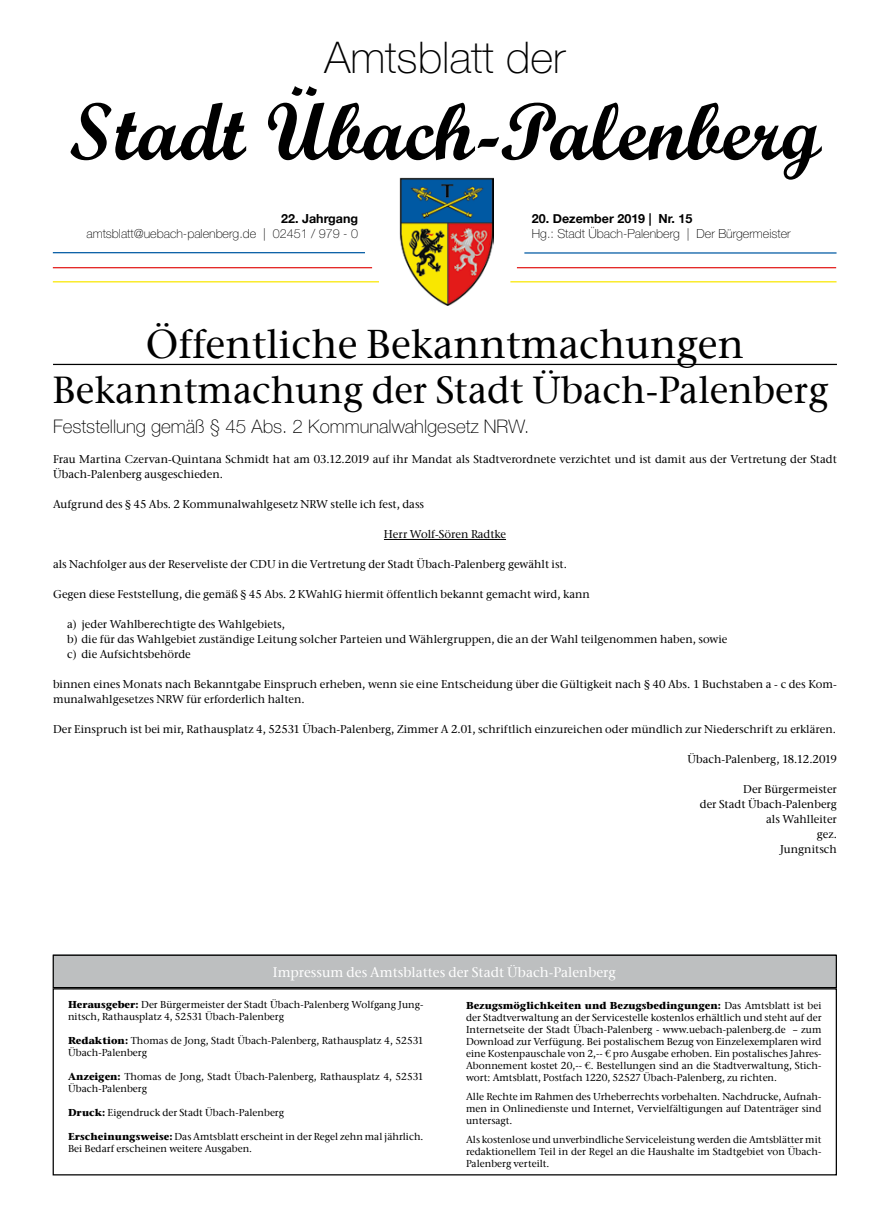
<style>
.page{position:relative;width:890px;height:1217px;background:#fff}
.page>*{position:absolute;margin:0;border:0;box-sizing:border-box;transform-origin:0 0}
.t1{font:81.25px "Script MT Bold";color:#000}
.t2{font:100 43.75px "Helvetica Neue LT Pro";color:#000}
.t3{font:500 40px "Stone Serif ITC";color:#000}
.t4{font:500 37.5px "Stone Serif ITC";color:#000}
.t5{font:100 18.75px "Helvetica Neue LT Pro";color:#000}
.t6{font:500 13.75px "Stone Serif ITC";color:#fff}
.t7{font:100 12.5px "Helvetica Neue LT Pro";color:#000}
.t8{font:700 12.5px "Helvetica Neue";color:#000}
.t9{font:500 11.25px/15px "Stone Serif ITC";color:#000}
.t10{font:500 10px/12px "Stone Serif ITC";color:#000}
.s1{font-weight:700}
</style>
<div class="page">
<hr style="left:53px;top:252px;width:312px;height:1px;background:#005aa3">
<hr style="left:53px;top:267px;width:319px;height:1px;background:#e31b19">
<hr style="left:53px;top:281px;width:326px;height:1px;background:#f9e700">
<hr style="left:524px;top:252px;width:312px;height:1px;background:#005aa3">
<hr style="left:516px;top:267px;width:319px;height:1px;background:#e31b19">
<hr style="left:510px;top:281px;width:326px;height:1px;background:#f9e700">
<img style="left:399px;top:178px;width:93px;height:127px">
<hr style="left:53px;top:364px;width:783px;height:1px;background:#000">
<hr style="left:384px;top:539px;width:122px;height:1px;background:#000">
<div style="left:53px;top:954px;width:782px;height:34px;background:#bdbfc0"></div>
<div style="left:53px;top:954px;width:783px;height:34px;border:1px solid #000"></div>
<div style="left:53px;top:988px;width:783px;height:187px;border:1px solid #000"></div>
<h2 class="t2" style="left:324px;top:32px;width:242px">Amtsblatt der</h2>
<h1 class="t1" style="left:69px;top:82px;width:753px">Stadt Übach-Palenberg</h1>
<p class="t8" style="left:531px;top:210px;width:162px">20. Dezember 2019 | Nr. 15</p>
<p class="t7" style="left:531px;top:226px;width:260px">Hg.: Stadt Übach-Palenberg | Der Bürgermeister</p>
<p class="t8" style="left:281px;top:210px;width:78px">22. Jahrgang</p>
<p class="t7" style="left:86px;top:226px;width:273px">amtsblatt@uebach-palenberg.de | 02451 / 979 - 0</p>
<h3 class="t3" style="left:146px;top:319px;width:599px">Öffentliche Bekanntmachungen</h3>
<h3 class="t4" style="left:53px;top:366px;width:777px">Bekanntmachung der Stadt Übach-Palenberg</h3>
<h3 class="t5" style="left:53px;top:415px;width:477px">Feststellung gemäß § 45 Abs. 2 Kommunalwahlgesetz NRW.</h3>
<p class="t9" style="left:53px;top:451px;width:785px">Frau Martina Czervan-Quintana Schmidt hat am 03.12.2019 auf ihr Mandat als Stadtverordnete verzichtet und ist damit aus der Vertretung der Stadt<br>Übach-Palenberg ausgeschieden.</p>
<p class="t9" style="left:53px;top:496px;width:372px">Aufgrund des § 45 Abs. 2 Kommunalwahlgesetz NRW stelle ich fest, dass</p>
<p class="t9" style="left:384px;top:526px;width:123px">Herr Wolf-Sören Radtke</p>
<p class="t9" style="left:53px;top:556px;width:515px">als Nachfolger aus der Reserveliste der CDU in die Vertretung der Stadt Übach-Palenberg gewählt ist.</p>
<p class="t9" style="left:53px;top:586px;width:538px">Gegen diese Feststellung, die gemäß § 45 Abs. 2 KWahlG hiermit öffentlich bekannt gemacht wird, kann</p>
<p class="t9" style="left:67px;top:616px;width:661px">a) jeder Wahlberechtigte des Wahlgebiets,<br>b) die für das Wahlgebiet zuständige Leitung solcher Parteien und Wählergruppen, die an der Wahl teilgenommen haben, sowie c) die Aufsichtsbehörde</p>
<p class="t9" style="left:53px;top:676px;width:785px">binnen eines Monats nach Bekanntgabe Einspruch erheben, wenn sie eine Entscheidung über die Gültigkeit nach § 40 Abs. 1 Buchstaben a - c des Kom&shy;munalwahlgesetzes NRW für erforderlich halten.</p>
<p class="t9" style="left:53px;top:721px;width:784px">Der Einspruch ist bei mir, Rathausplatz 4, 52531 Übach-Palenberg, Zimmer A 2.01, schriftlich einzureichen oder mündlich zur Niederschrift zu erklären.</p>
<p class="t9" style="left:687px;top:751px;width:151px">Übach-Palenberg, 18.12.2019</p>
<p class="t9" style="left:699px;top:781px;width:138px;text-align:right">Der Bürgermeister<br>der Stadt Übach-Palenberg als Wahlleiter<br>gez.<br>Jungnitsch</p>
<h3 class="t6" style="left:273px;top:963px;width:344px">Impressum des Amtsblattes der Stadt Übach-Palenberg</h3>
<p class="t10" style="left:68px;top:998px;width:357px"><span class="s1">Herausgeber:</span> Der Bürgermeister der Stadt Übach-Palenberg Wolfgang Jung&shy;nitsch, Rathausplatz 4, 52531 Übach-Palenberg</p>
<p class="t10" style="left:68px;top:1034px;width:357px"><span class="s1">Redaktion:</span> Thomas de Jong, Stadt Übach-Palenberg, Rathausplatz 4, 52531<br>Übach-Palenberg</p>
<p class="t10" style="left:68px;top:1070px;width:357px"><span class="s1">Anzeigen:</span> Thomas de Jong, Stadt Übach-Palenberg, Rathausplatz 4, 52531<br>Übach-Palenberg</p>
<p class="t10" style="left:68px;top:1106px;width:217px"><span class="s1">Druck:</span> Eigendruck der Stadt Übach-Palenberg</p>
<p class="t10" style="left:68px;top:1130px;width:357px"><span class="s1">Erscheinungsweise:</span> Das Amtsblatt erscheint in der Regel zehn mal jährlich.<br>Bei Bedarf erscheinen weitere Ausgaben.</p>
<p class="t10" style="left:466px;top:999px;width:357px;text-align:justify"><span class="s1">Bezugsmöglichkeiten und Bezugsbedingungen:</span> Das Amtsblatt ist bei der Stadtverwaltung an der Servicestelle kostenlos erhältlich und steht auf der Internetseite der Stadt Übach-Palenberg - www.uebach-palenberg.de – zum Download zur Verfügung. Bei postalischem Bezug von Einzelexemplaren wird eine Kostenpauschale von 2,-- € pro Ausgabe erhoben. Ein postalisches Jahres-Abonnement kostet 20,-- €. Bestellungen sind an die Stadtverwaltung, Stich&shy;wort: Amtsblatt, Postfach 1220, 52527 Übach-Palenberg, zu richten.</p>
<p class="t10" style="left:466px;top:1090px;width:357px;text-align:justify">Alle Rechte im Rahmen des Urheberrechts vorbehalten. Nachdrucke, Aufnah&shy;men in Onlinedienste und Internet, Vervielfältigungen auf Datenträger sind untersagt.</p>
<p class="t10" style="left:466px;top:1133px;width:357px;text-align:justify">Als kostenlose und unverbindliche Serviceleistung werden die Amtsblätter mit redaktionellem Teil in der Regel an die Haushalte im Stadtgebiet von Übach-Palenberg verteilt.</p>
</div>
